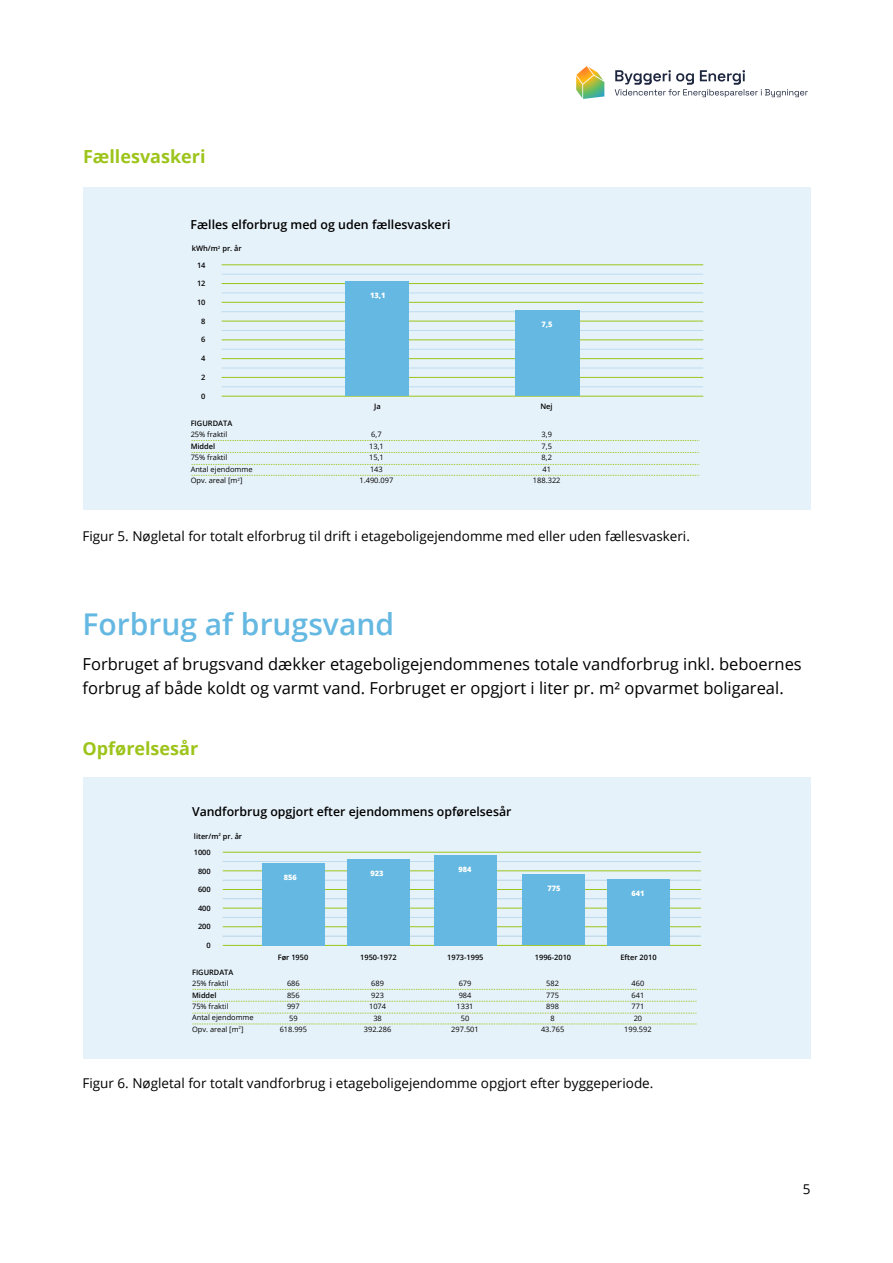
<style>
.page{position:relative;width:893px;height:1263px;background:#fff}
.page>*{position:absolute;margin:0;border:0;box-sizing:border-box;transform-origin:0 0}
.t1{font:600 30px "Open Sans";color:#64b8e1}
.t2{font:700 18px "Open Sans";color:#9dc41a}
.t3{font:16.5px/24px "Open Sans";color:#000}
.t4{font:13.5px "Open Sans";color:#000}
.t5{font:600 12.45px "Open Sans";color:#000}
.t6{font:600 12.3px "Open Sans";color:#000}
.t7{font:7.5px/11.6px "Open Sans";color:#000;text-align:center}
.t8{font:600 7.5px "Open Sans";color:#000}
.t9{font:800 7.5px "Open Sans";color:#fff}
.t10{font:7.35px/11.4px "Open Sans";color:#000;text-align:center}
.t11{font:600 7.35px "Open Sans";color:#000}
.t12{font:800 7.35px "Open Sans";color:#fff}
</style>
<div class="page">
<svg style="left:615px;top:70px;width:193px;height:27px"></svg>
<svg style="left:576px;top:66px;width:28px;height:33px"></svg>
<div style="left:83px;top:188px;width:728px;height:322px;background:#e6f2fa"></div>
<hr style="left:222px;top:396px;width:481px;height:1px;background:#9dc41a">
<hr style="left:222px;top:386px;width:481px;height:1px;background:#bddcf2">
<hr style="left:222px;top:377px;width:481px;height:1px;background:#9dc41a">
<hr style="left:222px;top:368px;width:481px;height:1px;background:#bddcf2">
<hr style="left:222px;top:358px;width:481px;height:1px;background:#9dc41a">
<hr style="left:222px;top:349px;width:481px;height:1px;background:#bddcf2">
<hr style="left:222px;top:340px;width:481px;height:1px;background:#9dc41a">
<hr style="left:222px;top:330px;width:481px;height:1px;background:#bddcf2">
<hr style="left:222px;top:321px;width:481px;height:1px;background:#9dc41a">
<hr style="left:222px;top:311px;width:481px;height:1px;background:#bddcf2">
<hr style="left:222px;top:302px;width:481px;height:1px;background:#9dc41a">
<hr style="left:222px;top:293px;width:481px;height:1px;background:#bddcf2">
<hr style="left:222px;top:283px;width:481px;height:1px;background:#9dc41a">
<hr style="left:222px;top:274px;width:481px;height:1px;background:#bddcf2">
<hr style="left:222px;top:265px;width:481px;height:1px;background:#9dc41a">
<div style="left:345px;top:282px;width:64px;height:114px;background:#64b8e1"></div>
<div style="left:515px;top:310px;width:64px;height:86px;background:#64b8e1"></div>
<svg style="left:191px;top:475px;width:509px;height:1px"></svg>
<svg style="left:191px;top:464px;width:509px;height:1px"></svg>
<svg style="left:191px;top:452px;width:509px;height:1px"></svg>
<svg style="left:191px;top:440px;width:509px;height:1px"></svg>
<div style="left:83px;top:777px;width:727px;height:281px;background:#e6f2fa"></div>
<hr style="left:223px;top:945px;width:478px;height:1px;background:#9dc41a">
<hr style="left:223px;top:936px;width:478px;height:1px;background:#bddcf2">
<hr style="left:223px;top:926px;width:478px;height:1px;background:#9dc41a">
<hr style="left:223px;top:917px;width:478px;height:1px;background:#bddcf2">
<hr style="left:223px;top:908px;width:478px;height:1px;background:#9dc41a">
<hr style="left:223px;top:898px;width:478px;height:1px;background:#bddcf2">
<hr style="left:223px;top:889px;width:478px;height:1px;background:#9dc41a">
<hr style="left:223px;top:880px;width:478px;height:1px;background:#bddcf2">
<hr style="left:223px;top:870px;width:478px;height:1px;background:#9dc41a">
<hr style="left:223px;top:861px;width:478px;height:1px;background:#bddcf2">
<hr style="left:223px;top:852px;width:478px;height:1px;background:#9dc41a">
<div style="left:262px;top:863px;width:62px;height:82px;background:#64b8e1"></div>
<div style="left:347px;top:859px;width:62px;height:86px;background:#64b8e1"></div>
<div style="left:434px;top:855px;width:62px;height:90px;background:#64b8e1"></div>
<div style="left:522px;top:875px;width:62px;height:70px;background:#64b8e1"></div>
<div style="left:607px;top:879px;width:63px;height:66px;background:#64b8e1"></div>
<svg style="left:192px;top:1024px;width:505px;height:1px"></svg>
<svg style="left:192px;top:1013px;width:505px;height:1px"></svg>
<svg style="left:192px;top:1001px;width:505px;height:1px"></svg>
<svg style="left:192px;top:989px;width:505px;height:1px"></svg>
<h2 class="t2" style="left:83px;top:144px;width:124px">Fællesvaskeri</h2>
<p class="t5" style="left:191px;top:216px;width:261px">Fælles elforbrug med og uden fællesvaskeri</p>
<p class="t8" style="left:192px;top:244px;width:52px">kWh/m<sup>2</sup> pr. år</p>
<p class="t8" style="left:197px;top:260px;width:10px">14</p>
<p class="t8" style="left:197px;top:278px;width:10px">12</p>
<p class="t8" style="left:197px;top:297px;width:10px">10</p>
<p class="t8" style="left:201px;top:317px;width:6px">8</p>
<p class="t8" style="left:201px;top:335px;width:6px">6</p>
<p class="t8" style="left:201px;top:354px;width:6px">4</p>
<p class="t8" style="left:201px;top:372px;width:6px">2</p>
<p class="t8" style="left:201px;top:391px;width:6px">0</p>
<p class="t8" style="left:191px;top:418px;width:43px">FIGURDATA</p>
<p class="t7" style="left:191px;top:428px;width:38px">25% fraktil</p>
<p class="t8" style="left:191px;top:441px;width:26px">Middel</p>
<p class="t7" style="left:191px;top:452px;width:64px;text-align:left">75% fraktil<br>Antal ejendomme<br>Opv. areal [m<sup>2</sup>]</p>
<p class="t9" style="left:370px;top:290px;width:17px">13,1</p>
<p class="t9" style="left:541px;top:319px;width:13px">7,5</p>
<p class="t8" style="left:374px;top:401px;width:8px">Ja</p>
<p class="t8" style="left:540px;top:401px;width:14px">Nej</p>
<p class="t7" style="left:359px;top:429px;width:35px">6,7<br>13,1<br>15,1<br>143<br>1.490.097</p>
<p class="t7" style="left:533px;top:429px;width:29px">3,9<br>7,5<br>8,2<br>41<br>188.322</p>
<p class="t4" style="left:82px;top:527px;width:609px">Figur 5. Nøgletal for totalt elforbrug til drift i etageboligejendomme med eller uden fællesvaskeri.</p>
<h1 class="t1" style="left:82px;top:604px;width:313px">Forbrug af brugsvand</h1>
<p class="t3" style="left:83px;top:652px;width:721px">Forbruget af brugsvand dækker etageboligejendommenes totale vandforbrug inkl. beboernes forbrug af både koldt og varmt vand. Forbruget er opgjort i liter pr. m² opvarmet boligareal.</p>
<h2 class="t2" style="left:82px;top:736px;width:117px">Opførelsesår</h2>
<p class="t6" style="left:192px;top:803px;width:321px">Vandforbrug opgjort efter ejendommens opførelsesår</p>
<p class="t11" style="left:194px;top:831px;width:50px">liter/m<sup>2</sup> pr. år</p>
<p class="t11" style="left:194px;top:847px;width:18px">1000</p>
<p class="t11" style="left:198px;top:866px;width:14px">800</p>
<p class="t11" style="left:198px;top:884px;width:14px">600</p>
<p class="t11" style="left:198px;top:903px;width:14px">400</p>
<p class="t11" style="left:198px;top:922px;width:14px">200</p>
<p class="t11" style="left:206px;top:940px;width:6px">0</p>
<p class="t11" style="left:192px;top:967px;width:43px">FIGURDATA</p>
<p class="t10" style="left:192px;top:977px;width:38px">25% fraktil</p>
<p class="t11" style="left:192px;top:990px;width:26px">Middel</p>
<p class="t10" style="left:192px;top:1000px;width:63px;text-align:left">75% fraktil<br>Antal ejendomme<br>Opv. areal [m<sup>2</sup>]</p>
<p class="t12" style="left:284px;top:871px;width:15px">856</p>
<p class="t12" style="left:371px;top:867px;width:15px">923</p>
<p class="t12" style="left:458px;top:864px;width:15px">984</p>
<p class="t12" style="left:547px;top:883px;width:15px">775</p>
<p class="t12" style="left:631px;top:887px;width:15px">641</p>
<p class="t11" style="left:278px;top:952px;width:32px">Før 1950</p>
<p class="t11" style="left:360px;top:952px;width:38px">1950-1972</p>
<p class="t11" style="left:447px;top:952px;width:38px">1973-1995</p>
<p class="t11" style="left:535px;top:952px;width:38px">1996-2010</p>
<p class="t11" style="left:620px;top:952px;width:38px">Efter 2010</p>
<p class="t10" style="left:280px;top:977px;width:29px">686<br>856<br>997<br>59<br>618.995</p>
<p class="t10" style="left:364px;top:977px;width:29px">689<br>923<br>1074<br>38<br>392.286</p>
<p class="t10" style="left:451px;top:977px;width:29px">679<br>984<br>1331<br>50<br>297.501</p>
<p class="t10" style="left:541px;top:977px;width:25px">582<br>775<br>898<br>8<br>43.765</p>
<p class="t10" style="left:624px;top:977px;width:29px">460<br>641<br>771<br>20<br>199.592</p>
<p class="t4" style="left:82px;top:1073px;width:572px">Figur 6. Nøgletal for totalt vandforbrug i etageboligejendomme opgjort efter byggeperiode.</p>
<p class="t4" style="left:803px;top:1180px;width:9px">5</p>
</div>
